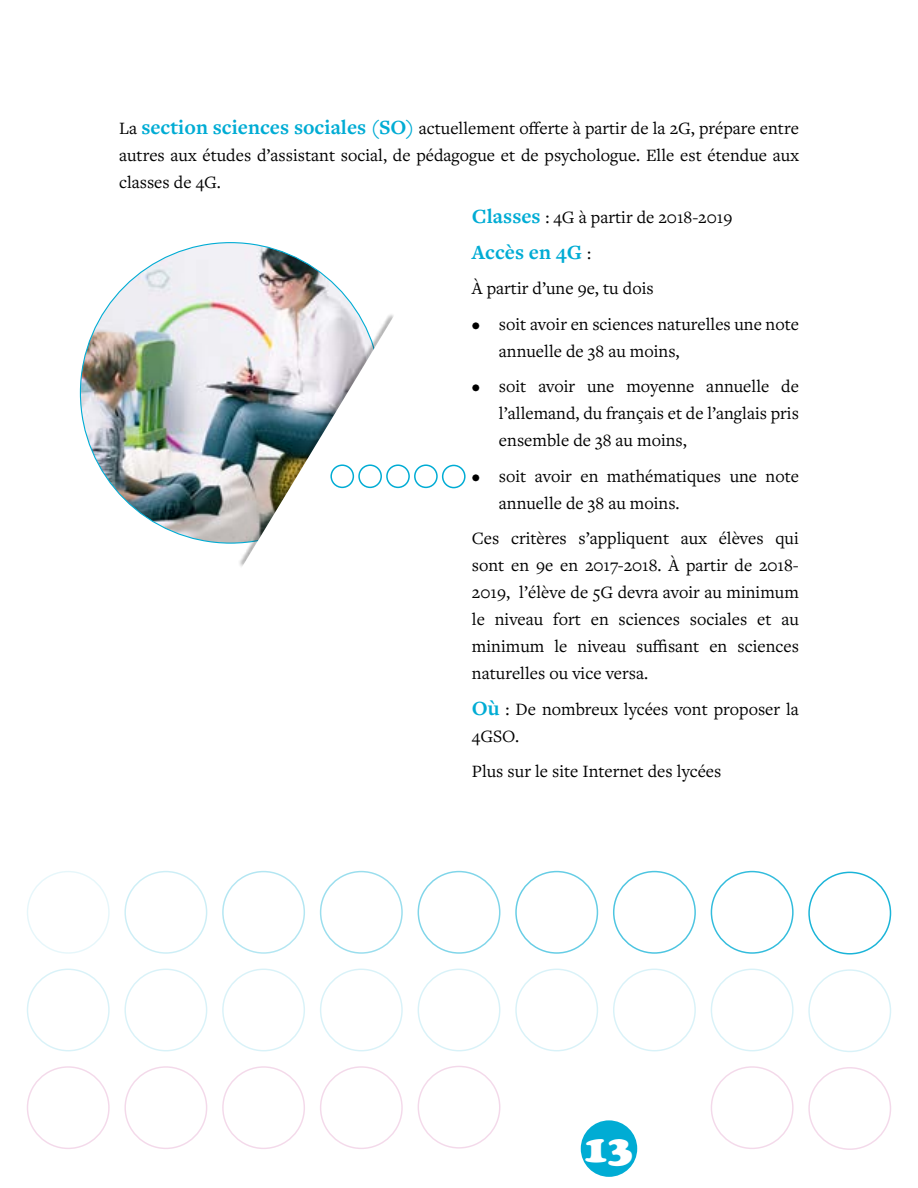
<style>
.page{position:relative;width:918px;height:1188px;background:#fff}
.page>*{position:absolute;margin:0;border:0;box-sizing:border-box;transform-origin:0 0}
.t1{font:39px "Cooper Black Std";color:#fff}
.t2{font:700 21px "Freight Text Pro";color:#00acd4}
.t3{font:18px/27px "Freight Text Pro";color:#000;text-align:justify}
.s1{font-weight:700;font-size:21px;color:#00acd4}
.s2{font-weight:400;font-size:18px;color:#000}
</style>
<div class="page">
<div style="left:581px;top:1120px;width:56px;height:57px;background:#00acd4;border-radius:50%"></div>
<div style="left:418px;top:871px;width:82px;height:83px;border:2px solid #00acd4;border-radius:50%"></div>
<div style="left:515px;top:871px;width:83px;height:83px;border:2px solid #00acd4;border-radius:50%"></div>
<div style="left:613px;top:871px;width:83px;height:83px;border:2px solid #00acd4;border-radius:50%"></div>
<div style="left:711px;top:871px;width:83px;height:83px;border:2px solid #00acd4;border-radius:50%"></div>
<div style="left:27px;top:969px;width:83px;height:82px;border:2px solid #00acd4;border-radius:50%"></div>
<div style="left:124px;top:969px;width:83px;height:82px;border:2px solid #00acd4;border-radius:50%"></div>
<div style="left:222px;top:969px;width:83px;height:82px;border:2px solid #00acd4;border-radius:50%"></div>
<div style="left:320px;top:969px;width:83px;height:82px;border:2px solid #00acd4;border-radius:50%"></div>
<div style="left:418px;top:969px;width:82px;height:82px;border:2px solid #00acd4;border-radius:50%"></div>
<div style="left:515px;top:969px;width:83px;height:82px;border:2px solid #00acd4;border-radius:50%"></div>
<div style="left:613px;top:969px;width:83px;height:82px;border:2px solid #00acd4;border-radius:50%"></div>
<div style="left:711px;top:969px;width:83px;height:82px;border:2px solid #00acd4;border-radius:50%"></div>
<div style="left:27px;top:1066px;width:83px;height:83px;border:2px solid #b50075;border-radius:50%"></div>
<div style="left:124px;top:1066px;width:83px;height:83px;border:2px solid #b50075;border-radius:50%"></div>
<div style="left:222px;top:1066px;width:83px;height:83px;border:2px solid #b50075;border-radius:50%"></div>
<div style="left:320px;top:1066px;width:83px;height:83px;border:2px solid #b50075;border-radius:50%"></div>
<div style="left:418px;top:1066px;width:82px;height:83px;border:2px solid #b50075;border-radius:50%"></div>
<div style="left:711px;top:1066px;width:83px;height:83px;border:2px solid #b50075;border-radius:50%"></div>
<div style="left:320px;top:871px;width:83px;height:83px;border:2px solid #00acd4;border-radius:50%"></div>
<div style="left:222px;top:871px;width:83px;height:83px;border:2px solid #00acd4;border-radius:50%"></div>
<div style="left:124px;top:871px;width:83px;height:83px;border:2px solid #00acd4;border-radius:50%"></div>
<div style="left:27px;top:871px;width:83px;height:83px;border:2px solid #00acd4;border-radius:50%"></div>
<div style="left:808px;top:969px;width:83px;height:83px;border:2px solid #00acd4;border-radius:50%"></div>
<div style="left:808px;top:1067px;width:83px;height:83px;border:2px solid #b50075;border-radius:50%"></div>
<div style="left:808px;top:872px;width:83px;height:83px;border:2px solid #00acd4;border-radius:50%"></div>
<svg style="left:79px;top:242px;width:273px;height:302px"></svg>
<img style="left:80px;top:243px;width:301px;height:300px;border-radius:150px">
<svg style="left:258px;top:303px;width:99px;height:7px"></svg>
<svg style="left:236px;top:310px;width:212px;height:257px"></svg>
<div style="left:330px;top:464px;width:24px;height:24px;border:2px solid #00acd4;border-radius:50%"></div>
<div style="left:358px;top:464px;width:24px;height:24px;border:2px solid #00acd4;border-radius:50%"></div>
<div style="left:386px;top:464px;width:24px;height:24px;border:2px solid #00acd4;border-radius:50%"></div>
<div style="left:414px;top:464px;width:24px;height:24px;border:2px solid #00acd4;border-radius:50%"></div>
<div style="left:442px;top:465px;width:24px;height:23px;border:2px solid #00acd4;border-radius:50%"></div>
<p class="t3" style="left:119px;top:114px;width:681px">La <span class="s1">section sciences sociales (SO)</span> actuellement offerte à partir de la 2G, prépare entre autres aux études d’assistant social, de pédagogue et de psychologue. Elle est étendue aux classes de 4G.</p>
<p class="t3" style="left:472px;top:203px;width:262px"><span class="s1">Classes</span> : 4G à partir de 2018-2019</p>
<p class="t2" style="left:472px;top:238px;width:121px">Accès en 4G <span class="s2">:</span></p>
<p class="t3" style="left:472px;top:274px;width:183px">À partir d’une 9e, tu dois</p>
<p class="t3" style="left:499px;top:310px;width:301px;text-indent:-27px">• soit avoir en sciences naturelles une note annuelle de 38 au moins,</p>
<p class="t3" style="left:499px;top:372px;width:301px;text-indent:-27px">• soit avoir une moyenne annuelle de l’allemand, du français et de l’anglais pris ensemble de 38 au moins,</p>
<p class="t3" style="left:499px;top:462px;width:301px;text-indent:-27px">• soit avoir en mathématiques une note annuelle de 38 au moins.</p>
<p class="t3" style="left:472px;top:524px;width:329px">Ces critères s’appliquent aux élèves qui sont en 9e en 2017-2018. À partir de 2018- 2019, l’élève de 5G devra avoir au minimum le niveau fort en sciences sociales et au minimum le niveau suffisant en sciences naturelles ou vice versa.</p>
<p class="t3" style="left:472px;top:695px;width:328px"><span class="s1">Où</span> : De nombreux lycées vont proposer la<br>4GSO.</p>
<p class="t3" style="left:472px;top:757px;width:251px">Plus sur le site Internet des lycées</p>
<h1 class="t1" style="left:584px;top:1125px;width:51px">13</h1>
</div>
